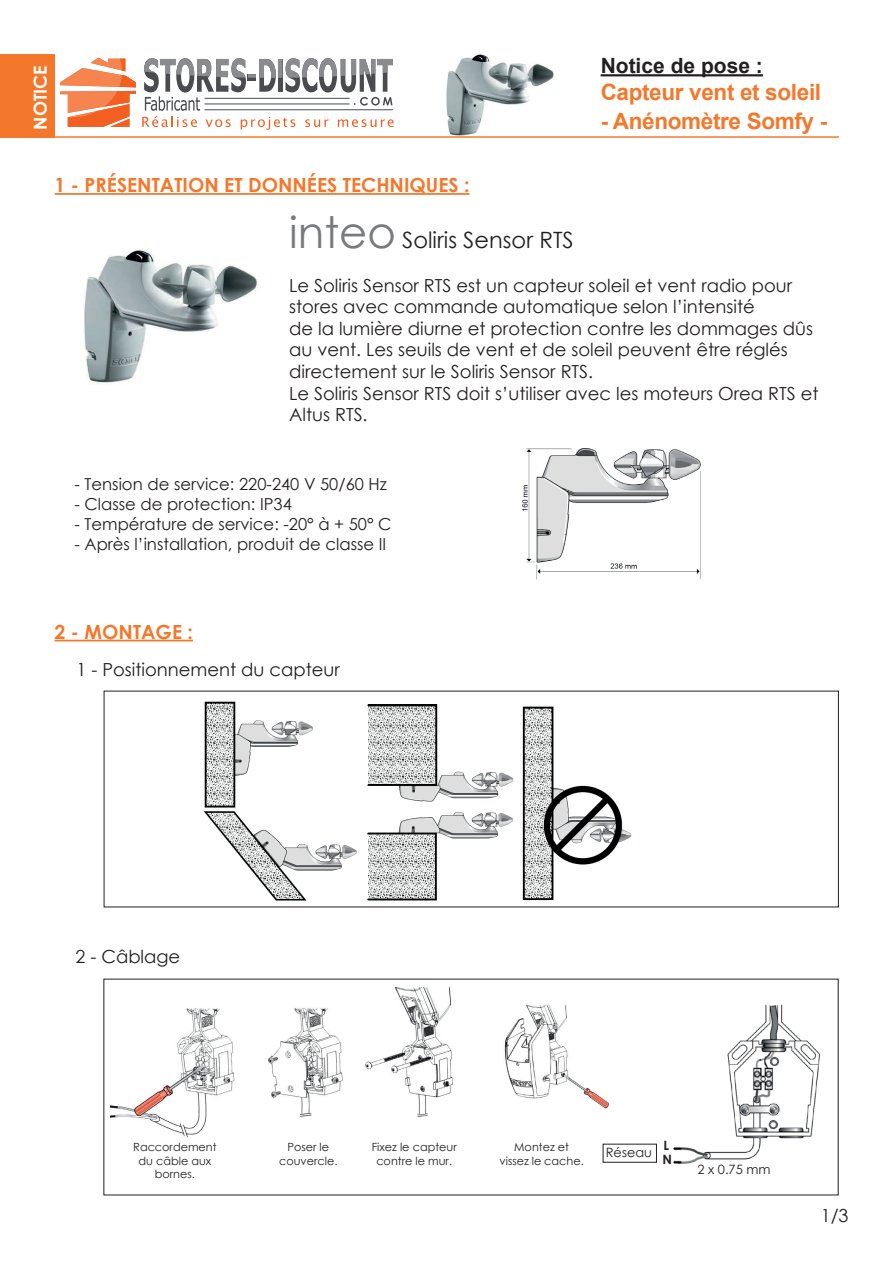
<style>
.page{position:relative;width:893px;height:1263px;background:#fff}
.page>*{position:absolute;margin:0;border:0;box-sizing:border-box;transform-origin:0 0}
.t1{font:700 22.5px "Arial";letter-spacing:-.015em;color:#f4782c}
.t2{font:22.5px "Century Gothic";color:#231f20}
.t3{font:700 21px "Arial";color:#231f20}
.t4{font:700 19.5px "Century Gothic";color:#f4782c}
.t5{font:18px/21.6px "Century Gothic";color:#231f20}
.t6{font:700 18px "Century Gothic";color:#fff}
.t7{font:16.5px "Century Gothic";color:#231f20}
.t8{font:12.9px "Century Gothic";color:#231f20}
.t9{font:700 12.9px/13.8px "Century Gothic";color:#231f20}
.t10{font:11.25px/13.5px "Century Gothic";color:#231f20;text-align:center}
.s1{font-size:43.5px;color:#787a7d}
</style>
<div class="page">
<img style="left:446px;top:54px;width:108px;height:82px">
<hr style="left:54px;top:136px;width:785px;height:2px;background:#f4782c">
<div style="left:0;top:54px;width:54px;height:84px;background:#f4782c"></div>
<hr style="left:601px;top:74px;width:162px;height:2px;background:#231f20">
<svg style="left:60px;top:58px;width:76px;height:69px"></svg>
<svg style="left:142px;top:58px;width:252px;height:72px"></svg>
<img style="left:673px;top:1004px;width:148px;height:160px">
<img style="left:84px;top:248px;width:174px;height:136px">
<img style="left:522px;top:448px;width:179px;height:132px">
<img style="left:203px;top:701px;width:429px;height:200px">
<img style="left:110px;top:1008px;width:125px;height:130px">
<img style="left:268px;top:1008px;width:75px;height:109px">
<img style="left:365px;top:987px;width:88px;height:130px">
<img style="left:504px;top:1004px;width:105px;height:105px">
<hr style="left:55px;top:193px;width:415px;height:2px;background:#f4782c">
<hr style="left:55px;top:640px;width:138px;height:1px;background:#f4782c">
<p class="t6" style="left:27px;top:130px;width:66px;rotate:-90deg">NOTICE</p>
<p class="t3" style="left:601px;top:51px;width:164px">Notice de pose :</p>
<p class="t1" style="left:601px;top:76px;width:222px">Capteur vent et soleil</p>
<p class="t1" style="left:601px;top:105px;width:228px">- Anénomètre Somfy -</p>
<p class="t4" style="left:55px;top:170px;width:416px">1 - PRÉSENTATION ET DONNÉES TECHNIQUES :</p>
<p class="t2" style="left:289px;top:224px;width:286px"><span class="s1">inteo</span> Soliris Sensor RTS</p>
<p class="t5" style="left:289px;top:274px;width:531px">Le Soliris Sensor RTS est un capteur soleil et vent radio pour stores avec commande automatique selon l’intensité<br>de la lumière diurne et protection contre les dommages dûs au vent. Les seuils de vent et de soleil peuvent être réglés directement sur le Soliris Sensor RTS.<br>Le Soliris Sensor RTS doit s’utiliser avec les moteurs Orea RTS et Altus RTS.</p>
<p class="t7" style="left:74px;top:473px;width:314px">- Tension de service: 220-240 V 50/60 Hz</p>
<p class="t7" style="left:74px;top:493px;width:219px">- Classe de protection: IP34</p>
<p class="t7" style="left:74px;top:512px;width:319px">- Température de service: -20° à + 50° C</p>
<p class="t7" style="left:74px;top:532px;width:313px">- Après l’installation, produit de classe II</p>
<p class="t4" style="left:55px;top:617px;width:140px">2 - MONTAGE :</p>
<p class="t5" style="left:77px;top:658px;width:265px">1 - Positionnement du capteur</p>
<p class="t5" style="left:75px;top:945px;width:106px">2 - Câblage</p>
<p class="t10" style="left:133px;top:1140px;width:85px">Raccordement du câble aux bornes.</p>
<p class="t10" style="left:279px;top:1140px;width:60px">Poser le couvercle.</p>
<p class="t10" style="left:372px;top:1140px;width:87px">Fixez le capteur contre le mur.</p>
<p class="t10" style="left:499px;top:1140px;width:86px">Montez et vissez le cache.</p>
<p class="t8" style="left:606px;top:1144px;width:48px">Réseau</p>
<p class="t9" style="left:662px;top:1138px;width:11px">L<br>N</p>
<p class="t8" style="left:697px;top:1161px;width:75px">2 x 0.75 mm</p>
<p class="t5" style="left:821px;top:1205px;width:29px">1/3</p>
</div>
